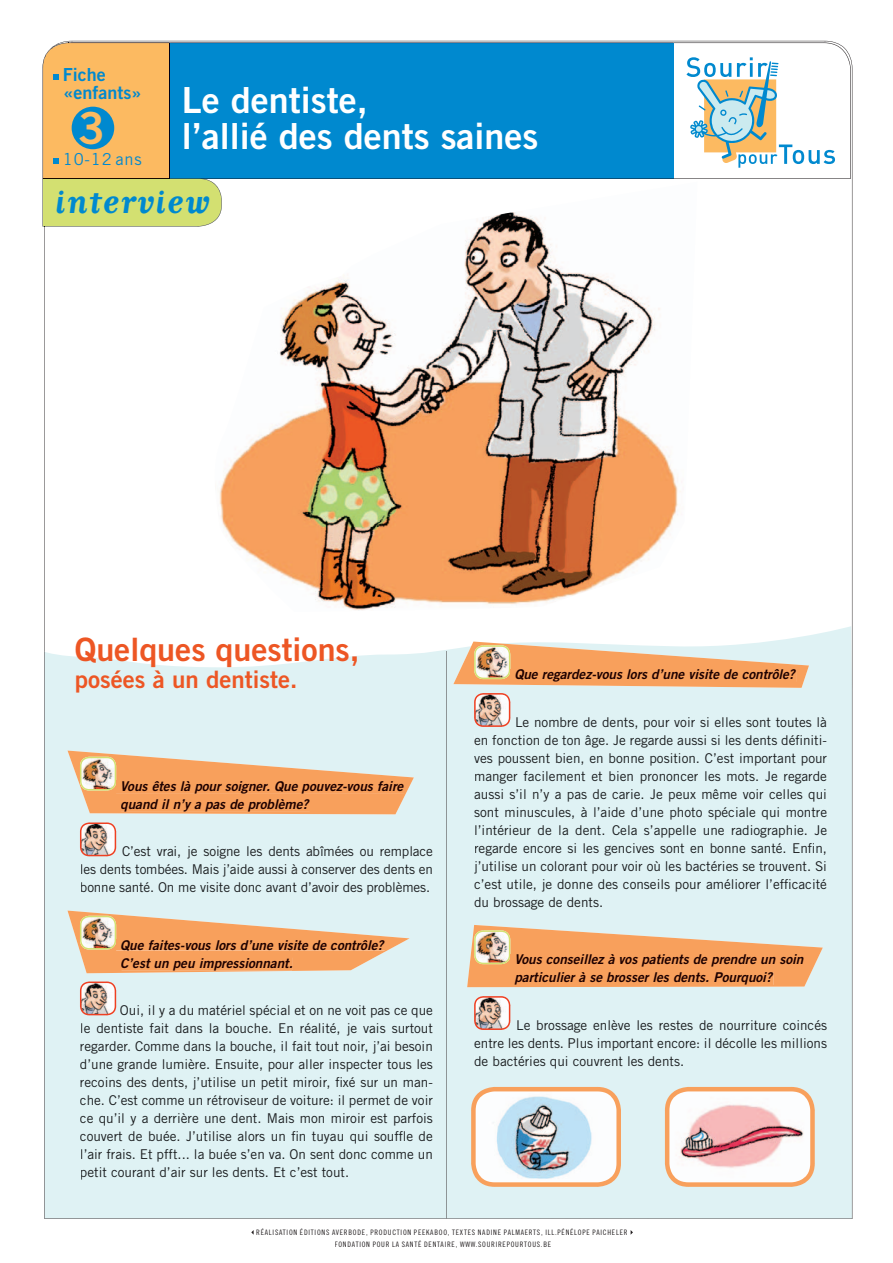
<style>
.page{position:relative;width:893px;height:1263px;background:#fff}
.page>*{position:absolute;margin:0;border:0;box-sizing:border-box;transform-origin:0 0}
.t1{font:44.25px "Trade Gothic Bold Two";color:#fcba61}
.t2{font:700 37.95px "Matrix Script";letter-spacing:.05em;color:#0089cf}
.t3{font:36px/36px "Trade Gothic Bold Two";color:#fff}
.t4{font:32.25px "Trade Gothic Bold Two";color:#ed5624}
.t5{font:24px "Trade Gothic Bold Two";color:#ed5624}
.t6{font:18px/18px "Trade Gothic Bold Two";color:#0089cf}
.t7{font:16.5px "Trade Gothic";letter-spacing:.05em;color:#0089cf}
.t8{font:13.5px/18px "Trade Gothic";color:#191c1e;text-align:justify}
.t9{font:italic 13.5px/18px "Trade Gothic Bold Two";color:#1d0000}
.t10{font:7.5px/12px "Trade Gothic Cond Eighteen";letter-spacing:.1em;color:#231f20;text-align:center}
</style>
<div class="page">
<div style="left:44px;top:652px;width:808px;height:567px;background:#dff2f4"></div>
<svg style="left:222px;top:43px;width:629px;height:136px"></svg>
<div style="left:222px;top:43px;width:451px;height:135px;background:#0089cf"></div>
<svg style="left:43px;top:43px;width:179px;height:184px;background:#acb482"></svg>
<hr style="left:446px;top:651px;width:1px;height:567px;background:#191c1e">
<svg style="left:665px;top:1087px;width:150px;height:100px"></svg>
<svg style="left:471px;top:1087px;width:150px;height:100px"></svg>
<svg style="left:68px;top:750px;width:346px;height:64px;background:#ecc098"></svg>
<div style="left:116px;top:781px;width:288px;height:12px;background:#f8a05c"></div>
<div style="left:121px;top:799px;width:189px;height:12px;background:#f8a05c"></div>
<svg style="left:80px;top:822px;width:36px;height:34px"></svg>
<div style="left:123px;top:846px;width:310px;height:13px;background:#dff2f4"></div>
<div style="left:81px;top:864px;width:352px;height:13px;background:#dff2f4"></div>
<div style="left:81px;top:882px;width:348px;height:13px;background:#dff2f4"></div>
<svg style="left:68px;top:910px;width:342px;height:63px;background:#ebc4a0"></svg>
<div style="left:116px;top:940px;width:269px;height:10px;background:#f8a05c"></div>
<div style="left:122px;top:958px;width:170px;height:12px;background:#f8a05c"></div>
<svg style="left:80px;top:981px;width:36px;height:34px"></svg>
<div style="left:121px;top:1005px;width:312px;height:13px;background:#dff2f4"></div>
<div style="left:81px;top:1023px;width:352px;height:13px;background:#dff2f4"></div>
<div style="left:81px;top:1041px;width:352px;height:13px;background:#dff2f4"></div>
<div style="left:81px;top:1059px;width:352px;height:13px;background:#dff2f4"></div>
<div style="left:81px;top:1077px;width:351px;height:13px;background:#dff2f4"></div>
<div style="left:81px;top:1095px;width:352px;height:13px;background:#dff2f4"></div>
<div style="left:81px;top:1113px;width:352px;height:13px;background:#dff2f4"></div>
<div style="left:81px;top:1131px;width:352px;height:13px;background:#dff2f4"></div>
<div style="left:81px;top:1149px;width:352px;height:13px;background:#dff2f4"></div>
<div style="left:81px;top:1167px;width:267px;height:13px;background:#dff2f4"></div>
<svg style="left:453px;top:641px;width:356px;height:86px;background:#e7ceb5"></svg>
<div style="left:517px;top:717px;width:310px;height:12px;background:#dff2f4"></div>
<div style="left:475px;top:735px;width:351px;height:12px;background:#dff2f4"></div>
<div style="left:474px;top:753px;width:353px;height:12px;background:#dff2f4"></div>
<div style="left:475px;top:771px;width:352px;height:12px;background:#dff2f4"></div>
<div style="left:475px;top:789px;width:352px;height:12px;background:#dff2f4"></div>
<div style="left:474px;top:807px;width:353px;height:12px;background:#dff2f4"></div>
<div style="left:475px;top:825px;width:352px;height:12px;background:#dff2f4"></div>
<div style="left:475px;top:843px;width:352px;height:12px;background:#dff2f4"></div>
<div style="left:474px;top:861px;width:353px;height:12px;background:#dff2f4"></div>
<div style="left:475px;top:879px;width:352px;height:12px;background:#dff2f4"></div>
<div style="left:475px;top:897px;width:127px;height:12px;background:#dff2f4"></div>
<svg style="left:467px;top:925px;width:356px;height:62px;background:#edbb90"></svg>
<div style="left:510px;top:954px;width:294px;height:13px;background:#f8a05c"></div>
<div style="left:515px;top:972px;width:258px;height:13px;background:#f8a05c"></div>
<svg style="left:474px;top:996px;width:36px;height:34px"></svg>
<div style="left:518px;top:1020px;width:309px;height:12px;background:#dff2f4"></div>
<div style="left:475px;top:1038px;width:352px;height:12px;background:#dff2f4"></div>
<div style="left:475px;top:1056px;width:208px;height:12px;background:#dff2f4"></div>
<img style="left:208px;top:182px;width:473px;height:428px">
<h3 class="t6" style="left:63px;top:66px;width:80px">Fiche «enfants»</h3>
<h1 class="t1" style="left:78px;top:100px;width:29px">3</h1>
<p class="t7" style="left:63px;top:149px;width:80px">10-12 ans</p>
<h2 class="t2" style="left:55px;top:183px;width:156px">interview</h2>
<h3 class="t3" style="left:182px;top:81px;width:358px">Le dentiste,<br>l’allié des dents saines</h3>
<h3 class="t4" style="left:75px;top:629px;width:286px">Quelques questions,</h3>
<h3 class="t5" style="left:75px;top:664px;width:224px">posées à un dentiste.</h3>
<p class="t9" style="left:120px;top:776px;width:284px">Vous êtes là pour soigner. Que pouvez-vous faire quand il n’y a pas de problème?</p>
<p class="t8" style="left:80px;top:842px;width:354px;text-indent:42px">C’est vrai, je soigne les dents abîmées ou remplace les dents tombées. Mais j’aide aussi à conserver des dents en bonne santé. On me visite donc avant d’avoir des problèmes.</p>
<p class="t9" style="left:120px;top:935px;width:265px">Que faites-vous lors d’une visite de contrôle?<br>C’est un peu impressionnant.</p>
<p class="t8" style="left:80px;top:1001px;width:354px;text-indent:40px">Oui, il y a du matériel spécial et on ne voit pas ce que le dentiste fait dans la bouche. En réalité, je vais surtout regarder. Comme dans la bouche, il fait tout noir, j’ai besoin d’une grande lumière. Ensuite, pour aller inspecter tous les recoins des dents, j’utilise un petit miroir, fixé sur un man&shy;che. C’est comme un rétroviseur de voiture: il permet de voir ce qu’il y a derrière une dent. Mais mon miroir est parfois couvert de buée. J’utilise alors un fin tuyau qui souffle de l’air frais. Et pfft... la buée s’en va. On sent donc comme un petit courant d’air sur les dents. Et c’est tout.</p>
<p class="t9" style="left:514px;top:665px;width:282px">Que regardez-vous lors d’une visite de contrôle?</p>
<p class="t8" style="left:474px;top:713px;width:354px;text-indent:41px">Le nombre de dents, pour voir si elles sont toutes là en fonction de ton âge. Je regarde aussi si les dents définiti&shy;ves poussent bien, en bonne position. C’est important pour manger facilement et bien prononcer les mots. Je regarde aussi s’il n’y a pas de carie. Je peux même voir celles qui sont minuscules, à l’aide d’une photo spéciale qui montre l’intérieur de la dent. Cela s’appelle une radiographie. Je regarde encore si les gencives sont en bonne santé. Enfin, j’utilise un colorant pour voir où les bactéries se trouvent. Si c’est utile, je donne des conseils pour améliorer l’efficacité du brossage de dents.</p>
<p class="t9" style="left:514px;top:950px;width:290px">Vous conseillez à vos patients de prendre un soin particulier à se brosser les dents. Pourquoi?</p>
<p class="t8" style="left:474px;top:1016px;width:354px;text-indent:42px">Le brossage enlève les restes de nourriture coincés entre les dents. Plus important encore: il décolle les millions de bactéries qui couvrent les dents.</p>
<p class="t10" style="left:256px;top:1226px;width:373px">RÉALISATION ÉDITIONS AVERBODE, PRODUCTION PEEKABOO, TEXTES NADINE PALMAERTS, ILL.PÉNÉLOPE PAICHELER<br>FONDATION POUR LA SANTÉ DENTAIRE, WWW.SOURIREPOURTOUS.BE</p>
</div>
